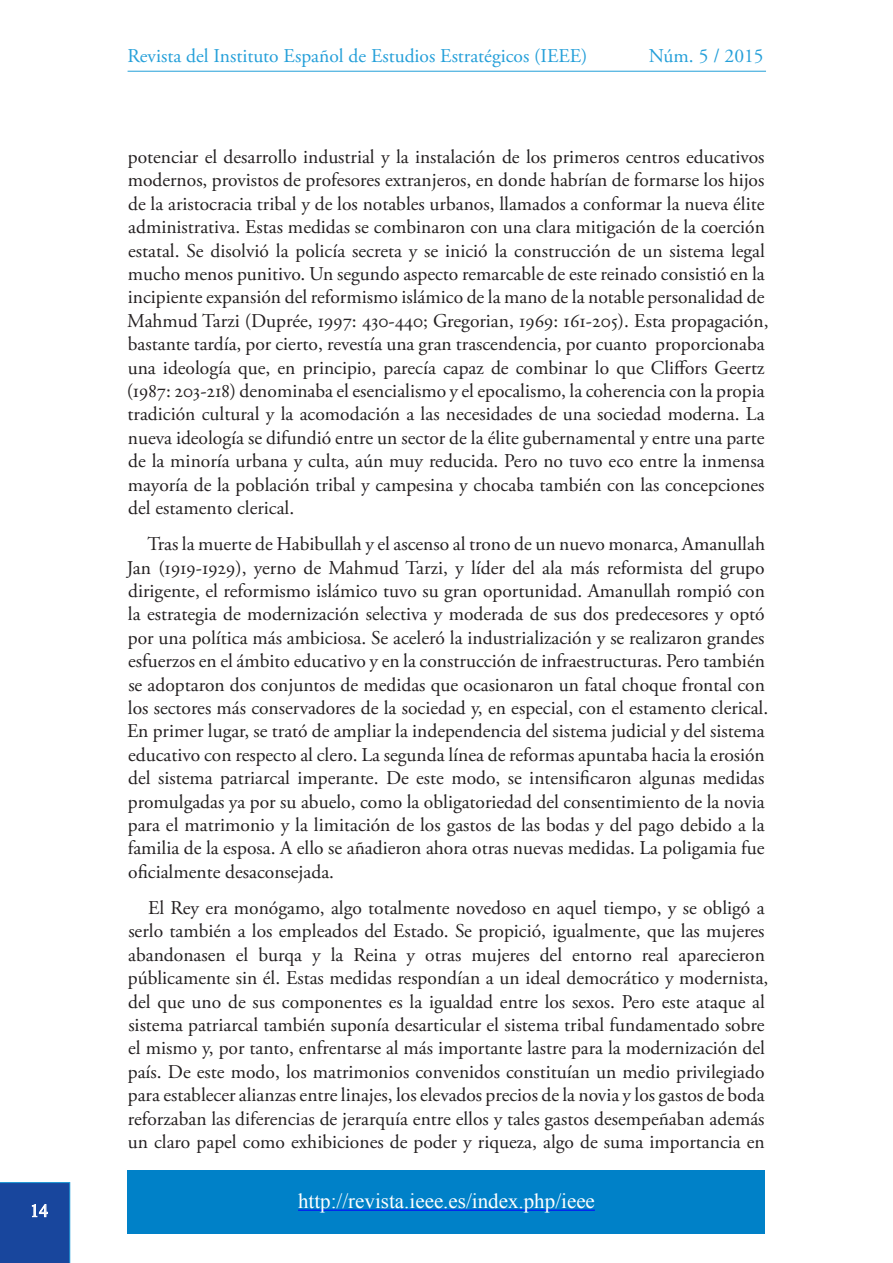
<style>
.page{position:relative;width:893px;height:1263px;background:#fff}
.page>*{position:absolute;margin:0;border:0;box-sizing:border-box;transform-origin:0 0}
.t1{font:21px "Times New Roman";color:#fff}
.IEEE_parrafoNormal{font:19.5px/23.4px "Adobe Garamond Pro";color:#231f20}
.t2{font:19.5px "Adobe Garamond Pro";color:#249fd9}
.t3{font:18px "Times New Roman";color:#fff}
</style>
<div class="page">
<div style="left:0;top:1182px;width:70px;height:81px;background:#18469d"></div>
<hr style="left:128px;top:71px;width:638px;height:1px;background:#249fd9">
<div style="left:128px;top:1170px;width:637px;height:63px;background:#0081c8"></div>
<hr style="left:298px;top:1209px;width:297px;height:2px;background:#00f">
<p class="t3" style="left:30px;top:1198px;width:19px">14</p>
<p class="t2" style="left:128px;top:44px;width:461px">Revista del Instituto Español de Estudios Estratégicos (IEEE)</p>
<p class="t2" style="left:649px;top:44px;width:116px">Núm. 5 / 2015</p>
<p class="IEEE_parrafoNormal" style="left:127px;top:146px;width:643px">potenciar el desarrollo industrial y la instalación de los primeros centros educativos modernos, provistos de profesores extranjeros, en donde habrían de formarse los hijos de la aristocracia tribal y de los notables urbanos, llamados a conformar la nueva élite administrativa. Estas medidas se combinaron con una clara mitigación de la coerción estatal. Se disolvió la policía secreta y se inició la construcción de un sistema legal mucho menos punitivo. Un segundo aspecto remarcable de este reinado consistió en la incipiente expansión del reformismo islámico de la mano de la notable personalidad de Mahmud Tarzi (Duprée, 1997: 430-440; Gregorian, 1969: 161-205). Esta propagación, bastante tardía, por cierto, revestía una gran trascendencia, por cuanto proporcionaba una ideología que, en principio, parecía capaz de combinar lo que Cliffors Geertz (1987: 203-218) denominaba el esencialismo y el epocalismo, la coherencia con la propia tradición cultural y la acomodación a las necesidades de una sociedad moderna. La nueva ideología se difundió entre un sector de la élite gubernamental y entre una parte de la minoría urbana y culta, aún muy reducida. Pero no tuvo eco entre la inmensa mayoría de la población tribal y campesina y chocaba también con las concepciones del estamento clerical.</p>
<p class="IEEE_parrafoNormal" style="left:127px;top:533px;width:643px;text-indent:21px">Tras la muerte de Habibullah y el ascenso al trono de un nuevo monarca, Amanullah Jan (1919-1929), yerno de Mahmud Tarzi, y líder del ala más reformista del grupo dirigente, el reformismo islámico tuvo su gran oportunidad. Amanullah rompió con la estrategia de modernización selectiva y moderada de sus dos predecesores y optó por una política más ambiciosa. Se aceleró la industrialización y se realizaron grandes esfuerzos en el ámbito educativo y en la construcción de infraestructuras. Pero también se adoptaron dos conjuntos de medidas que ocasionaron un fatal choque frontal con los sectores más conservadores de la sociedad y, en especial, con el estamento clerical.<br>En primer lugar, se trató de ampliar la independencia del sistema judicial y del sistema educativo con respecto al clero. La segunda línea de reformas apuntaba hacia la erosión del sistema patriarcal imperante. De este modo, se intensificaron algunas medidas promulgadas ya por su abuelo, como la obligatoriedad del consentimiento de la novia para el matrimonio y la limitación de los gastos de las bodas y del pago debido a la familia de la esposa. A ello se añadieron ahora otras nuevas medidas. La poligamia fue oficialmente desaconsejada.</p>
<p class="IEEE_parrafoNormal" style="left:128px;top:897px;width:642px;text-indent:21px">El Rey era monógamo, algo totalmente novedoso en aquel tiempo, y se obligó a serlo también a los empleados del Estado. Se propició, igualmente, que las mujeres abandonasen el burqa y la Reina y otras mujeres del entorno real aparecieron públicamente sin él. Estas medidas respondían a un ideal democrático y modernista, del que uno de sus componentes es la igualdad entre los sexos. Pero este ataque al sistema patriarcal también suponía desarticular el sistema tribal fundamentado sobre el mismo y, por tanto, enfrentarse al más importante lastre para la modernización del país. De este modo, los matrimonios convenidos constituían un medio privilegiado para establecer alianzas entre linajes, los elevados precios de la novia y los gastos de boda reforzaban las diferencias de jerarquía entre ellos y tales gastos desempeñaban además un claro papel como exhibiciones de poder y riqueza, algo de suma importancia en</p>
<p class="t1" style="left:298px;top:1187px;width:298px">http://revista.ieee.es/index.php/ieee</p>
</div>
